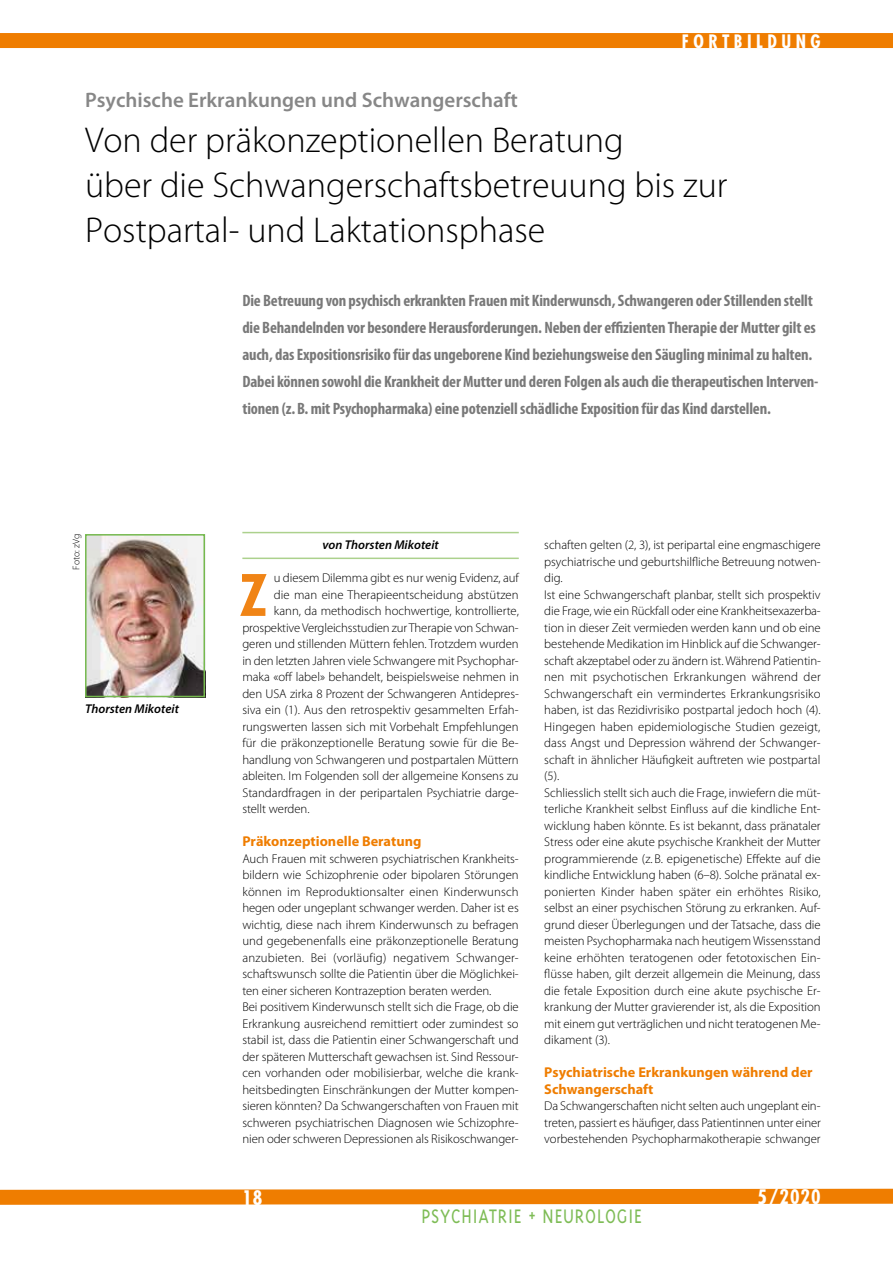
<style>
.page{position:relative;width:893px;height:1263px;background:#fff}
.page>*{position:absolute;margin:0;border:0;box-sizing:border-box;transform-origin:0 0}
.t1{font:700 condensed 55.5px "Futura";color:#f08416}
.t2{font:300 36px/45px "Myriad Pro";color:#000}
.t3{font:300 22.5px "Triplex";letter-spacing:.04em;color:#7ebc56;scale:.88 1}
.t4{font:600 21px "Myriad Pro";color:#878787}
.t5{font:700 condensed 19.5px "Futura";letter-spacing:.05em;color:#fff}
.t6{font:700 condensed 18px "Futura";letter-spacing:.25em;color:#fff}
.t7{font:700 condensed 16.5px/27px "Myriad Pro";letter-spacing:-.01em;color:#797979}
.t8{font:700 14.25px/16.5px "Myriad Pro";color:#ef7d00}
.t9{font:300 12.75px/16.5px "Myriad Pro";letter-spacing:-.005em;color:#000}
.t10{font:italic 600 12.75px "Myriad Pro";color:#000}
.t11{font:300 9.75px "Myriad Pro";color:#000}
</style>
<div class="page">
<svg style="left:0;top:1188px;width:893px;height:17px;background:#f08c1d"></svg>
<hr style="left:242px;top:532px;width:277px;height:1px;background:#acd18d">
<hr style="left:242px;top:558px;width:277px;height:1px;background:#acd18d">
<div style="left:0;top:33px;width:893px;height:15px;background:#ef7d00"></div>
<img style="left:88px;top:537px;width:114px;height:157px">
<div style="left:85px;top:534px;width:120px;height:163px;border:2px solid #75b94e"></div>
<h3 class="t6" style="left:682px;top:30px;width:140px">FORTBILDUNG</h3>
<h3 class="t4" style="left:85px;top:88px;width:434px">Psychische Erkrankungen und Schwangerschaft</h3>
<h2 class="t2" style="left:85px;top:118px;width:644px">Von der präkonzeptionellen Beratung<br>über die Schwangerschaftsbetreuung bis zur<br>Postpartal- und Laktationsphase</h2>
<p class="t11" style="left:71px;top:570px;width:37px;rotate:-90deg">Foto: zVg</p>
<p class="t10" style="left:85px;top:702px;width:95px">Thorsten Mikoteit</p>
<p class="t7" style="left:242px;top:287px;width:578px">Die Betreuung von psychisch erkrankten Frauen mit Kinderwunsch, Schwangeren oder Stillenden stellt die Behandelnden vor besondere Herausforderungen. Neben der effizienten Therapie der Mutter gilt es auch, das Expositionsrisiko für das ungeborene Kind beziehungsweise den Säugling minimal zu halten.<br>Dabei können sowohl die Krankheit der Mutter und deren Folgen als auch die therapeutischen Interven&shy;tionen (z.B. mit Psychopharmaka) eine potenziell schädliche Exposition für das Kind darstellen.</p>
<p class="t10" style="left:322px;top:538px;width:118px">von Thorsten Mikoteit</p>
<p class="t9" style="left:274px;top:570px;width:246px">u diesem Dilemma gibt es nur wenig Evidenz, auf</p>
<p class="t9" style="left:274px;top:586px;width:246px">die man eine Therapieentscheidung abstützen</p>
<p class="t9" style="left:274px;top:603px;width:247px">kann, da methodisch hochwertige, kontrollierte,</p>
<p class="t9" style="left:242px;top:619px;width:278px">prospektive Vergleichsstudien zur Therapie von Schwan-</p>
<p class="t9" style="left:242px;top:636px;width:278px">geren und stillenden Müttern fehlen. Trotzdem wurden</p>
<p class="t9" style="left:242px;top:652px;width:278px">in den letzten Jahren viele Schwangere mit Psychophar-</p>
<p class="t9" style="left:242px;top:669px;width:278px">maka «off label» behandelt, beispielsweise nehmen in</p>
<p class="t9" style="left:242px;top:685px;width:278px">den USA zirka 8 Prozent der Schwangeren Antidepres-</p>
<p class="t9" style="left:242px;top:702px;width:278px">siva ein (1). Aus den retrospektiv gesammelten Erfah-</p>
<p class="t9" style="left:242px;top:718px;width:278px">rungswerten lassen sich mit Vorbehalt Empfehlungen</p>
<p class="t9" style="left:242px;top:735px;width:278px">für die präkonzeptionelle Beratung sowie für die Be-</p>
<p class="t9" style="left:242px;top:751px;width:278px">handlung von Schwangeren und postpartalen Müttern</p>
<p class="t9" style="left:242px;top:768px;width:278px">ableiten. Im Folgenden soll der allgemeine Konsens zu</p>
<p class="t9" style="left:242px;top:784px;width:278px">Standardfragen in der peripartalen Psychiatrie darge-</p>
<p class="t9" style="left:242px;top:801px;width:69px">stellt werden.</p>
<p class="t8" style="left:242px;top:833px;width:181px">Präkonzeptionelle Beratung</p>
<p class="t9" style="left:242px;top:850px;width:278px">Auch Frauen mit schweren psychiatrischen Krankheits&shy;bildern wie Schizophrenie oder bipolaren Störungen können im Reproduktionsalter einen Kinderwunsch hegen oder ungeplant schwanger werden. Daher ist es wichtig, diese nach ihrem Kinderwunsch zu befragen und gegebenenfalls eine präkonzeptionelle Beratung anzubieten. Bei (vorläufig) negativem Schwanger&shy;schaftswunsch sollte die Patientin über die Möglichkei&shy;ten einer sicheren Kontrazeption beraten werden.<br>Bei positivem Kinderwunsch stellt sich die Frage, ob die Erkrankung ausreichend remittiert oder zumindest so stabil ist, dass die Patientin einer Schwangerschaft und der späteren Mutterschaft gewachsen ist. Sind Ressour&shy;cen vorhanden oder mobilisierbar, welche die krank&shy;heitsbedingten Einschränkungen der Mutter kompen&shy;sieren könnten? Da Schwangerschaften von Frauen mit schweren psychiatrischen Diagnosen wie Schizophre&shy;nien oder schweren Depressionen als Risikoschwanger-</p>
<h1 class="t1" style="left:239px;top:559px;width:30px">Z</h1>
<p class="t9" style="left:544px;top:537px;width:278px">schaften gelten (2, 3), ist peripartal eine engmaschigere psychiatrische und geburtshilfliche Betreuung notwen&shy;dig.<br>Ist eine Schwangerschaft planbar, stellt sich prospektiv die Frage, wie ein Rückfall oder eine Krankheitsexazerba&shy;tion in dieser Zeit vermieden werden kann und ob eine bestehende Medikation im Hinblick auf die Schwanger&shy;schaft akzeptabel oder zu ändern ist. Während Patientin&shy;nen mit psychotischen Erkrankungen während der Schwangerschaft ein vermindertes Erkrankungsrisiko haben, ist das Rezidivrisiko postpartal jedoch hoch (4).<br>Hingegen haben epidemiologische Studien gezeigt, dass Angst und Depression während der Schwanger&shy;schaft in ähnlicher Häufigkeit auftreten wie postpartal (5).<br>Schliesslich stellt sich auch die Frage, inwiefern die müt&shy;terliche Krankheit selbst Einfluss auf die kindliche Ent&shy;wicklung haben könnte. Es ist bekannt, dass pränataler Stress oder eine akute psychische Krankheit der Mutter programmierende (z. B. epigenetische) Effekte auf die kindliche Entwicklung haben (6–8). Solche pränatal ex&shy;ponierten Kinder haben später ein erhöhtes Risiko, selbst an einer psychischen Störung zu erkranken. Auf&shy;grund dieser Überlegungen und der Tatsache, dass die meisten Psychopharmaka nach heutigem Wissensstand keine erhöhten teratogenen oder fetotoxischen Ein&shy;flüsse haben, gilt derzeit allgemein die Meinung, dass die fetale Exposition durch eine akute psychische Er&shy;krankung der Mutter gravierender ist, als die Exposition mit einem gut verträglichen und nicht teratogenen Me&shy;dikament (3).</p>
<p class="t8" style="left:544px;top:1064px;width:270px">Psychiatrische Erkrankungen während der<br>Schwangerschaft</p>
<p class="t9" style="left:544px;top:1098px;width:278px;text-align:justify">Da Schwangerschaften nicht selten auch ungeplant ein&shy;treten, passiert es häufiger, dass Patientinnen unter einer vorbestehenden Psychopharmakotherapie schwanger</p>
<h3 class="t5" style="left:242px;top:1185px;width:22px">18</h3>
<h3 class="t5" style="left:757px;top:1184px;width:65px">5/2020</h3>
<h3 class="t3" style="left:421px;top:1203px;width:252px">PSYCHIATRIE + NEUROLOGIE</h3>
</div>
